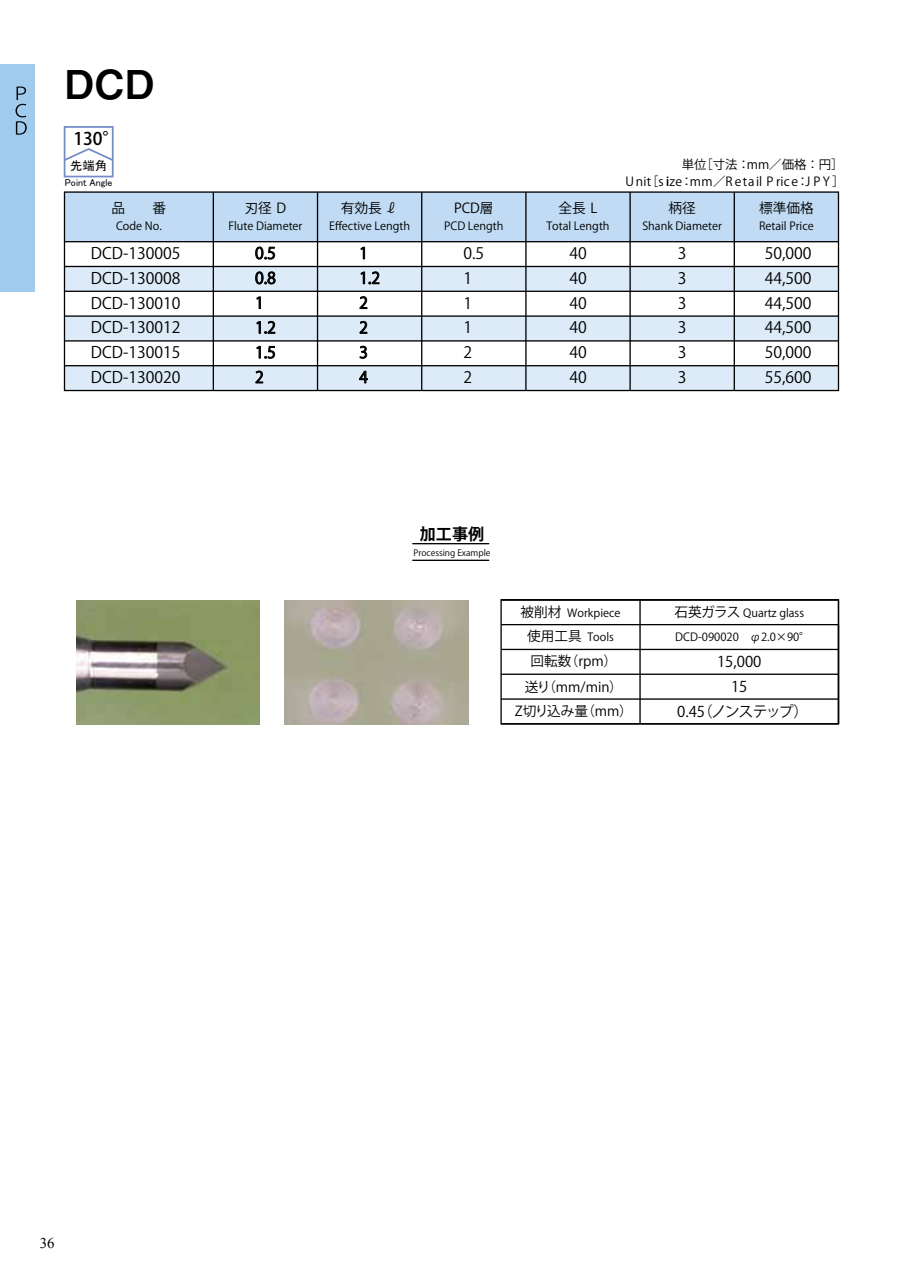
<style>
.page{position:relative;width:903px;height:1275px;background:#fff}
.page>*{position:absolute;margin:0;border:0;box-sizing:border-box;transform-origin:0 0}
.t1{font:39.73px "Midashi Go Pro MB31";color:#000}
.t2{font:500 17.32px "Koz Go Pro";color:#000}
.t3{font:700 16.1px "Koz Go Pro";color:#000}
.t4{font:15.75px/24.8px "Koz Go Pro";color:#000;text-align:justify}
.t5{font:14.88px/24.8px "Koz Go Pro";letter-spacing:-.025em;color:#000;text-align:center}
.t6{font:14.88px "Times New Roman";color:#000}
.t7{font:13.65px/25.2px "Koz Go Pro";color:#000;text-align:center}
.t8{font:12.42px/17.3px "Koz Go Pro";letter-spacing:.03em;color:#000;text-align:right}
.t9{font:12.42px "MS P Gothic";color:#000}
.t10{font:11.2px "Koz Go Pro";color:#000}
.t11{font:9.97px "MS P Gothic";color:#000}
.t12{font:8.75px "Koz Go Pro";color:#000}
.s1{font-size:13.65px}
</style>
<div class="page">
<div style="left:0;top:64px;width:35px;height:228px;background:#a1cbed"></div>
<svg style="left:16px;top:87px;width:11px;height:48px"></svg>
<div style="left:213px;top:266px;width:104px;height:25px;background:#ddebf8"></div>
<div style="left:213px;top:316px;width:104px;height:25px;background:#ddebf8"></div>
<div style="left:734px;top:316px;width:104px;height:25px;background:#ddebf8"></div>
<div style="left:630px;top:316px;width:104px;height:25px;background:#ddebf8"></div>
<div style="left:422px;top:266px;width:104px;height:25px;background:#ddebf8"></div>
<div style="left:317px;top:266px;width:105px;height:25px;background:#ddebf8"></div>
<div style="left:526px;top:266px;width:104px;height:25px;background:#ddebf8"></div>
<div style="left:526px;top:316px;width:104px;height:25px;background:#ddebf8"></div>
<div style="left:630px;top:266px;width:104px;height:25px;background:#ddebf8"></div>
<div style="left:422px;top:316px;width:104px;height:25px;background:#ddebf8"></div>
<div style="left:317px;top:316px;width:105px;height:25px;background:#ddebf8"></div>
<div style="left:734px;top:366px;width:104px;height:24px;background:#ddebf8"></div>
<div style="left:734px;top:266px;width:104px;height:25px;background:#ddebf8"></div>
<div style="left:422px;top:366px;width:104px;height:24px;background:#ddebf8"></div>
<div style="left:630px;top:366px;width:104px;height:24px;background:#ddebf8"></div>
<div style="left:526px;top:366px;width:104px;height:24px;background:#ddebf8"></div>
<div style="left:317px;top:366px;width:105px;height:24px;background:#ddebf8"></div>
<div style="left:64px;top:366px;width:149px;height:24px;background:#ddebf8"></div>
<div style="left:213px;top:366px;width:104px;height:24px;background:#ddebf8"></div>
<div style="left:630px;top:192px;width:104px;height:50px;background:#c0dbf3"></div>
<div style="left:422px;top:192px;width:104px;height:50px;background:#c0dbf3"></div>
<div style="left:526px;top:192px;width:104px;height:50px;background:#c0dbf3"></div>
<div style="left:734px;top:192px;width:104px;height:50px;background:#c0dbf3"></div>
<div style="left:317px;top:192px;width:105px;height:50px;background:#c0dbf3"></div>
<div style="left:213px;top:192px;width:104px;height:50px;background:#c0dbf3"></div>
<div style="left:64px;top:316px;width:149px;height:25px;background:#ddebf8"></div>
<div style="left:64px;top:266px;width:149px;height:25px;background:#ddebf8"></div>
<div style="left:64px;top:192px;width:149px;height:50px;background:#c0dbf3"></div>
<div style="left:64px;top:191px;width:775px;height:200px;border:1px solid #000"></div>
<hr style="left:213px;top:192px;width:1px;height:198px;background:#000">
<hr style="left:317px;top:192px;width:1px;height:198px;background:#000">
<hr style="left:421px;top:192px;width:1px;height:198px;background:#000">
<hr style="left:525px;top:192px;width:1px;height:198px;background:#000">
<hr style="left:629px;top:192px;width:2px;height:198px;background:#000">
<hr style="left:734px;top:192px;width:1px;height:198px;background:#000">
<hr style="left:64px;top:241px;width:774px;height:1px;background:#000">
<hr style="left:64px;top:266px;width:774px;height:1px;background:#000">
<hr style="left:64px;top:291px;width:774px;height:1px;background:#000">
<hr style="left:64px;top:315px;width:774px;height:2px;background:#000">
<hr style="left:64px;top:340px;width:774px;height:2px;background:#000">
<hr style="left:64px;top:365px;width:774px;height:1px;background:#000">
<svg style="left:255px;top:246px;width:20px;height:14px"></svg>
<svg style="left:255px;top:271px;width:21px;height:13px"></svg>
<svg style="left:256px;top:296px;width:5px;height:13px"></svg>
<svg style="left:256px;top:321px;width:19px;height:13px"></svg>
<svg style="left:256px;top:346px;width:19px;height:13px"></svg>
<svg style="left:255px;top:370px;width:8px;height:13px"></svg>
<svg style="left:360px;top:247px;width:5px;height:12px"></svg>
<svg style="left:360px;top:271px;width:20px;height:13px"></svg>
<svg style="left:359px;top:296px;width:8px;height:13px"></svg>
<svg style="left:359px;top:321px;width:8px;height:13px"></svg>
<svg style="left:359px;top:346px;width:8px;height:13px"></svg>
<svg style="left:359px;top:370px;width:9px;height:13px"></svg>
<hr style="left:412px;top:543px;width:77px;height:1px;background:#000">
<hr style="left:412px;top:560px;width:77px;height:1px;background:#000">
<svg style="left:502px;top:625px;width:137px;height:24px"></svg>
<hr style="left:639px;top:600px;width:2px;height:124px;background:#000">
<hr style="left:501px;top:624px;width:337px;height:1px;background:#000">
<hr style="left:501px;top:649px;width:337px;height:1px;background:#000">
<hr style="left:501px;top:674px;width:337px;height:1px;background:#000">
<hr style="left:501px;top:698px;width:337px;height:2px;background:#000">
<div style="left:500px;top:599px;width:339px;height:125px;border:1px solid #000"></div>
<img style="left:285px;top:600px;width:183px;height:124px">
<img style="left:76px;top:600px;width:184px;height:124px">
<div style="left:64px;top:126px;width:50px;height:51px;border:2px solid #718cc7"></div>
<svg style="left:63px;top:147px;width:51px;height:15px"></svg>
<h1 class="t1" style="left:64px;top:52px;width:92px">DCD</h1>
<p class="t2" style="left:73px;top:128px;width:47px">130°</p>
<p class="t11" style="left:65px;top:178px;width:49px">Point Angle</p>
<p class="t9" style="left:70px;top:159px;width:39px">先端角</p>
<p class="t7" style="left:112px;top:196px;width:56px">品　　番</p>
<p class="t10" style="left:116px;top:218px;width:47px">Code No.</p>
<p class="t7" style="left:245px;top:196px;width:43px">刃径 D</p>
<p class="t10" style="left:228px;top:218px;width:76px">Flute Diameter</p>
<p class="t7" style="left:341px;top:196px;width:59px">有効長 ℓ</p>
<p class="t10" style="left:329px;top:218px;width:82px">Effective Length</p>
<p class="t7" style="left:454px;top:196px;width:41px">PCD層</p>
<p class="t10" style="left:444px;top:218px;width:61px">PCD Length</p>
<p class="t7" style="left:559px;top:196px;width:40px">全長 L</p>
<p class="t10" style="left:546px;top:218px;width:65px">Total Length</p>
<p class="t8" style="left:625px;top:156px;width:221px">単位［寸法：mm／価格：円］<br>Uni［t s ize：mm／R etail P rice：J P Y ］</p>
<p class="t7" style="left:668px;top:196px;width:29px">柄径</p>
<p class="t10" style="left:642px;top:218px;width:81px">Shank Diameter</p>
<p class="t7" style="left:759px;top:196px;width:56px">標準価格</p>
<p class="t10" style="left:759px;top:218px;width:56px">Retail Price</p>
<p class="t4" style="left:91px;top:241px;width:91px">DCD-130005<br>DCD-130008<br>DCD-130010<br>DCD-130012<br>DCD-130015<br>DCD-130020</p>
<p class="t4" style="left:255px;top:241px;width:22px;text-align:left">0.5<br>0.8<br>1<br>1.2<br>1.5<br>2</p>
<p class="t4" style="left:359px;top:241px;width:22px;text-align:left">1<br>1.2<br>2<br>2<br>3<br>4</p>
<p class="t4" style="left:463px;top:241px;width:22px;text-align:left">0.5<br>1<br>1<br>1<br>2<br>2</p>
<p class="t4" style="left:569px;top:241px;width:19px">40<br>40<br>40<br>40<br>40<br>40</p>
<p class="t4" style="left:678px;top:241px;width:10px">3<br>3<br>3<br>3<br>3<br>3</p>
<p class="t4" style="left:765px;top:241px;width:48px">50,000<br>44,500<br>44,500<br>44,500<br>50,000<br>55,600</p>
<p class="t3" style="left:420px;top:523px;width:66px">加工事例</p>
<p class="t12" style="left:413px;top:547px;width:79px">Processing Example</p>
<p class="t10" style="left:674px;top:605px;width:131px"><span class="s1">石英ガラス</span> Quartz glass</p>
<p class="t10" style="left:520px;top:605px;width:101px"><span class="s1">被削材</span> Workpiece</p>
<p class="t7" style="left:515px;top:649px;width:120px">回転数（rpm）<br>送り（mm/min）<br>Z切り込み量（mm）</p>
<p class="t5" style="left:677px;top:650px;width:133px">15,000<br>15<br>0.45（ノンステップ）</p>
<p class="t10" style="left:527px;top:630px;width:88px"><span class="s1">使用工具</span> Tools</p>
<p class="t10" style="left:675px;top:629px;width:136px">DCD-090020　φ2.0×90°</p>
<p class="t6" style="left:40px;top:1233px;width:16px">36</p>
</div>
